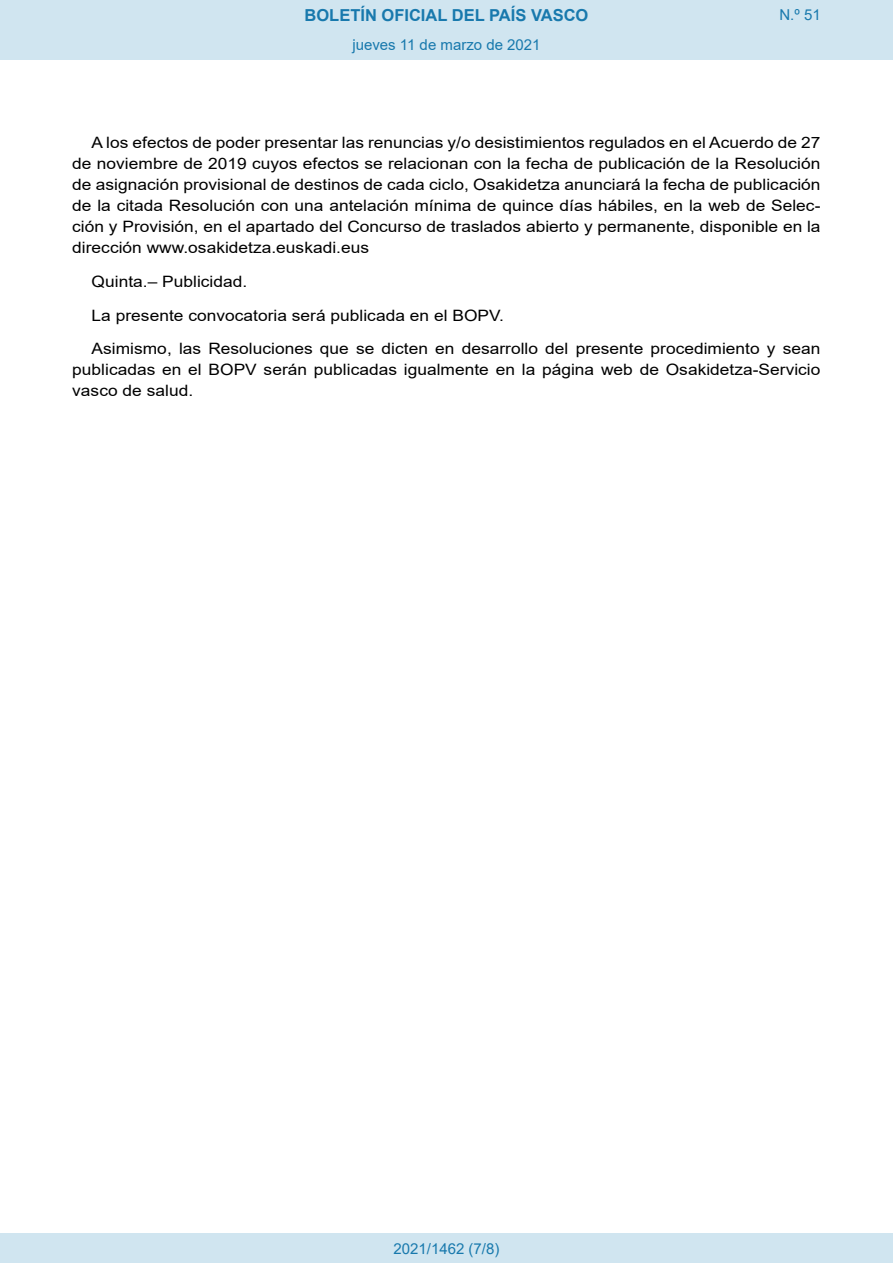
<style>
.page{position:relative;width:893px;height:1263px;background:#fff}
.page>*{position:absolute;margin:0;border:0;box-sizing:border-box;transform-origin:0 0}
.t1{font:700 16.5px "Arial";color:#1879ad}
.BOPVDetalle{font:15.6px/21px "Arial";color:#000;text-align:justify;scale:1.11 1}
.Paginacion_Centro{font:15px "Arial";color:#1879ad}
</style>
<div class="page">
<div style="left:0;top:0;width:893px;height:60px;background:#d0e5f0"></div>
<div style="left:0;top:1233px;width:893px;height:30px;background:#d0e5f0"></div>
<p class="t1" style="left:305px;top:3px;width:285px">BOLETÍN OFICIAL DEL PAÍS VASCO</p>
<p class="Paginacion_Centro" style="left:352px;top:35px;width:190px">jueves 11 de marzo de 2021</p>
<p class="Paginacion_Centro" style="left:779px;top:5px;width:43px">N.º 51</p>
<p class="BOPVDetalle" style="left:72px;top:132px;width:676px;text-indent:19px">A los efectos de poder presentar las renuncias y/o desistimientos regulados en el Acuerdo de 27 de noviembre de 2019 cuyos efectos se relacionan con la fecha de publicación de la Resolución de asignación provisional de destinos de cada ciclo, Osakidetza anunciará la fecha de publicación de la citada Resolución con una antelación mínima de quince días hábiles, en la web de Selec&shy;ción y Provisión, en el apartado del Concurso de traslados abierto y permanente, disponible en la dirección www.osakidetza.euskadi.eus</p>
<p class="BOPVDetalle" style="left:92px;top:271px;width:142px">Quinta.– Publicidad.</p>
<p class="BOPVDetalle" style="left:92px;top:305px;width:373px">La presente convocatoria será publicada en el BOPV.</p>
<p class="BOPVDetalle" style="left:72px;top:338px;width:675px;text-indent:19px">Asimismo, las Resoluciones que se dicten en desarrollo del presente procedimiento y sean publicadas en el BOPV serán publicadas igualmente en la página web de Osakidetza-Servicio vasco de salud.</p>
<p class="Paginacion_Centro" style="left:393px;top:1238px;width:107px">2021/1462 (7/8)</p>
</div>
